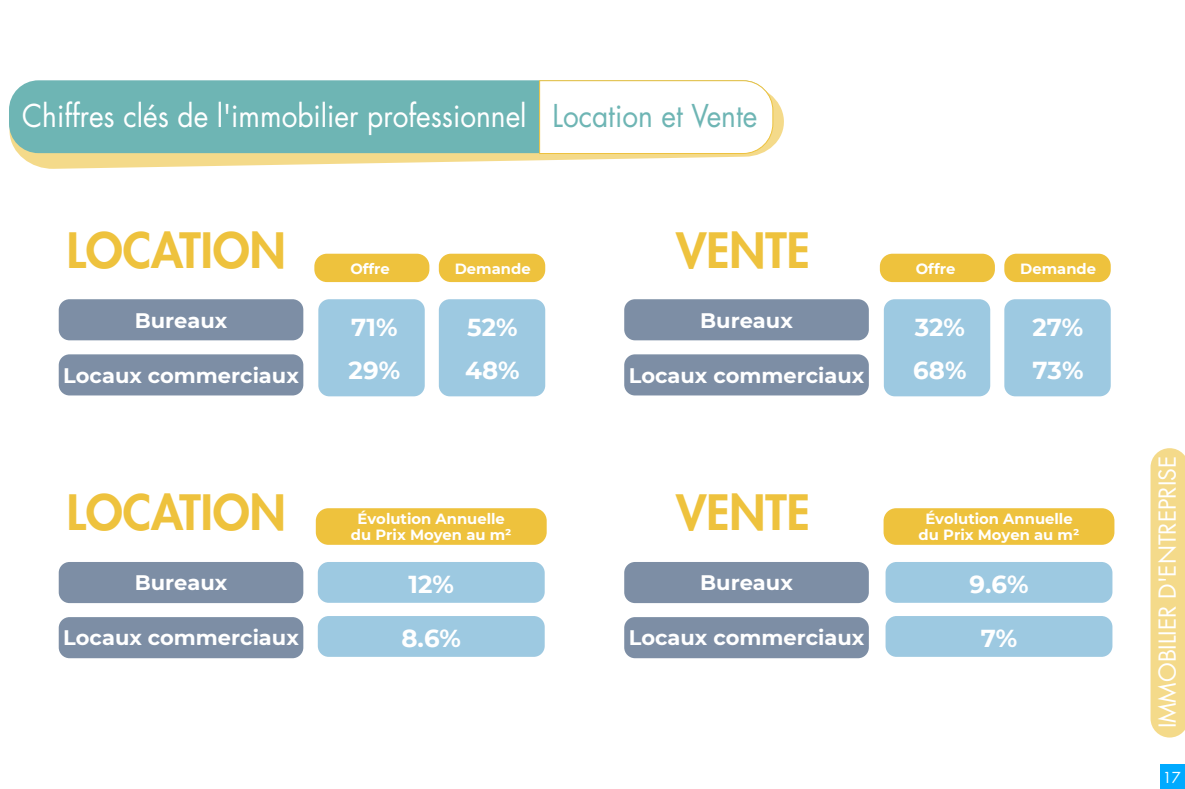
<style>
.page{position:relative;width:1185px;height:789px;background:#fff}
.page>*{position:absolute;margin:0;border:0;box-sizing:border-box;transform-origin:0 0}
.t1{font:800 47.33px "Futura LT";color:#eec23d}
.t2{font:30.6px "Futura LT";color:#fff;scale:.92 1}
.t3{font:700 24.45px/42.8px "Montserrat";color:#fff}
.t4{font:22.8px "Futura LT";color:#fff}
.t5{font:700 21px "Montserrat";color:#fff}
.t6{font:700 14.77px/15.8px "Montserrat";color:#fff;text-align:center}
.t7{font:14.7px "Futura LT";color:#fff}
.s1{color:#6eb5b4}
</style>
<div class="page">
<div style="left:1151px;top:448px;width:34px;height:289px;background:#f4da8a"></div>
<div style="left:1160px;top:764px;width:25px;height:24px;background:#0af"></div>
<div style="left:59px;top:299px;width:244px;height:41px;background:#7d8ea5;border-radius:11px"></div>
<div style="left:59px;top:354px;width:244px;height:41px;background:#7d8ea5;border-radius:11px"></div>
<div style="left:318px;top:299px;width:107px;height:97px;background:#9dc9e1;border-radius:11px"></div>
<div style="left:314px;top:253px;width:115px;height:29px;background:#eec23d;border-radius:13px"></div>
<div style="left:439px;top:299px;width:106px;height:97px;background:#9dc9e1;border-radius:11px"></div>
<div style="left:439px;top:253px;width:106px;height:29px;background:#eec23d;border-radius:12px"></div>
<svg style="left:10px;top:95px;width:774px;height:74px;fill:#f4da8a"></svg>
<div style="left:9px;top:80px;width:763px;height:73px;background:#6eb5b4;border-radius:30px"></div>
<div style="left:539px;top:80px;width:235px;height:74px;background:#fff"></div>
<div style="left:624px;top:299px;width:245px;height:41px;background:#7d8ea5;border-radius:11px"></div>
<div style="left:624px;top:354px;width:245px;height:41px;background:#7d8ea5;border-radius:11px"></div>
<div style="left:884px;top:299px;width:106px;height:97px;background:#9dc9e1;border-radius:11px"></div>
<div style="left:880px;top:253px;width:115px;height:29px;background:#eec23d;border-radius:13px"></div>
<div style="left:1004px;top:299px;width:107px;height:97px;background:#9dc9e1;border-radius:11px"></div>
<div style="left:1004px;top:253px;width:107px;height:29px;background:#eec23d;border-radius:12px"></div>
<div style="left:59px;top:561px;width:244px;height:42px;background:#7d8ea5;border-radius:11px"></div>
<div style="left:59px;top:617px;width:244px;height:41px;background:#7d8ea5;border-radius:11px"></div>
<div style="left:318px;top:561px;width:227px;height:41px;background:#9dc9e1;border-radius:11px"></div>
<div style="left:318px;top:615px;width:227px;height:41px;background:#9dc9e1;border-radius:11px"></div>
<div style="left:886px;top:561px;width:226px;height:41px;background:#9dc9e1;border-radius:11px"></div>
<div style="left:886px;top:615px;width:226px;height:41px;background:#9dc9e1;border-radius:11px"></div>
<div style="left:316px;top:508px;width:231px;height:36px;background:#eec23d;border-radius:13px"></div>
<div style="left:884px;top:508px;width:230px;height:36px;background:#eec23d;border-radius:13px"></div>
<div style="left:624px;top:561px;width:245px;height:42px;background:#7d8ea5;border-radius:11px"></div>
<div style="left:624px;top:617px;width:245px;height:41px;background:#7d8ea5;border-radius:11px"></div>
<h2 class="t2" style="left:22px;top:96px;width:801px">Chiffres clés de l'immobilier professionnel <span class="s1">Location et Vente</span></h2>
<h1 class="t1" style="left:67px;top:218px;width:221px">LOCATION</h1>
<h1 class="t1" style="left:676px;top:218px;width:135px">VENTE</h1>
<p class="t6" style="left:350px;top:260px;width:41px">Offre</p>
<p class="t6" style="left:455px;top:260px;width:77px">Demande</p>
<p class="t5" style="left:135px;top:308px;width:94px">Bureaux</p>
<p class="t5" style="left:63px;top:363px;width:237px">Locaux commerciaux</p>
<p class="t3" style="left:349px;top:306px;width:53px">71%<br>29%</p>
<p class="t3" style="left:465px;top:306px;width:56px">52%<br>48%</p>
<p class="t5" style="left:700px;top:308px;width:94px">Bureaux</p>
<p class="t5" style="left:629px;top:363px;width:237px">Locaux commerciaux</p>
<h1 class="t1" style="left:67px;top:481px;width:221px">LOCATION</h1>
<h1 class="t1" style="left:676px;top:481px;width:135px">VENTE</h1>
<p class="t6" style="left:351px;top:511px;width:162px">Évolution Annuelle du Prix Moyen au m²</p>
<p class="t5" style="left:135px;top:571px;width:94px">Bureaux</p>
<p class="t5" style="left:63px;top:626px;width:237px">Locaux commerciaux</p>
<p class="t3" style="left:409px;top:562px;width:47px">12%</p>
<p class="t3" style="left:401px;top:616px;width:61px">8.6%</p>
<p class="t5" style="left:700px;top:571px;width:94px">Bureaux</p>
<p class="t5" style="left:629px;top:626px;width:237px">Locaux commerciaux</p>
<p class="t6" style="left:916px;top:260px;width:41px">Offre</p>
<p class="t6" style="left:1020px;top:260px;width:77px">Demande</p>
<p class="t3" style="left:913px;top:306px;width:55px">32%<br>68%</p>
<p class="t3" style="left:1032px;top:306px;width:53px">27%<br>73%</p>
<p class="t6" style="left:919px;top:511px;width:162px">Évolution Annuelle du Prix Moyen au m²</p>
<p class="t3" style="left:969px;top:562px;width:61px">9.6%</p>
<p class="t3" style="left:981px;top:616px;width:38px">7%</p>
<p class="t4" style="left:1153px;top:728px;width:274px;rotate:-90deg">IMMOBILIER D'ENTREPRISE</p>
<p class="t7" style="left:1163px;top:767px;width:20px">17</p>
</div>
